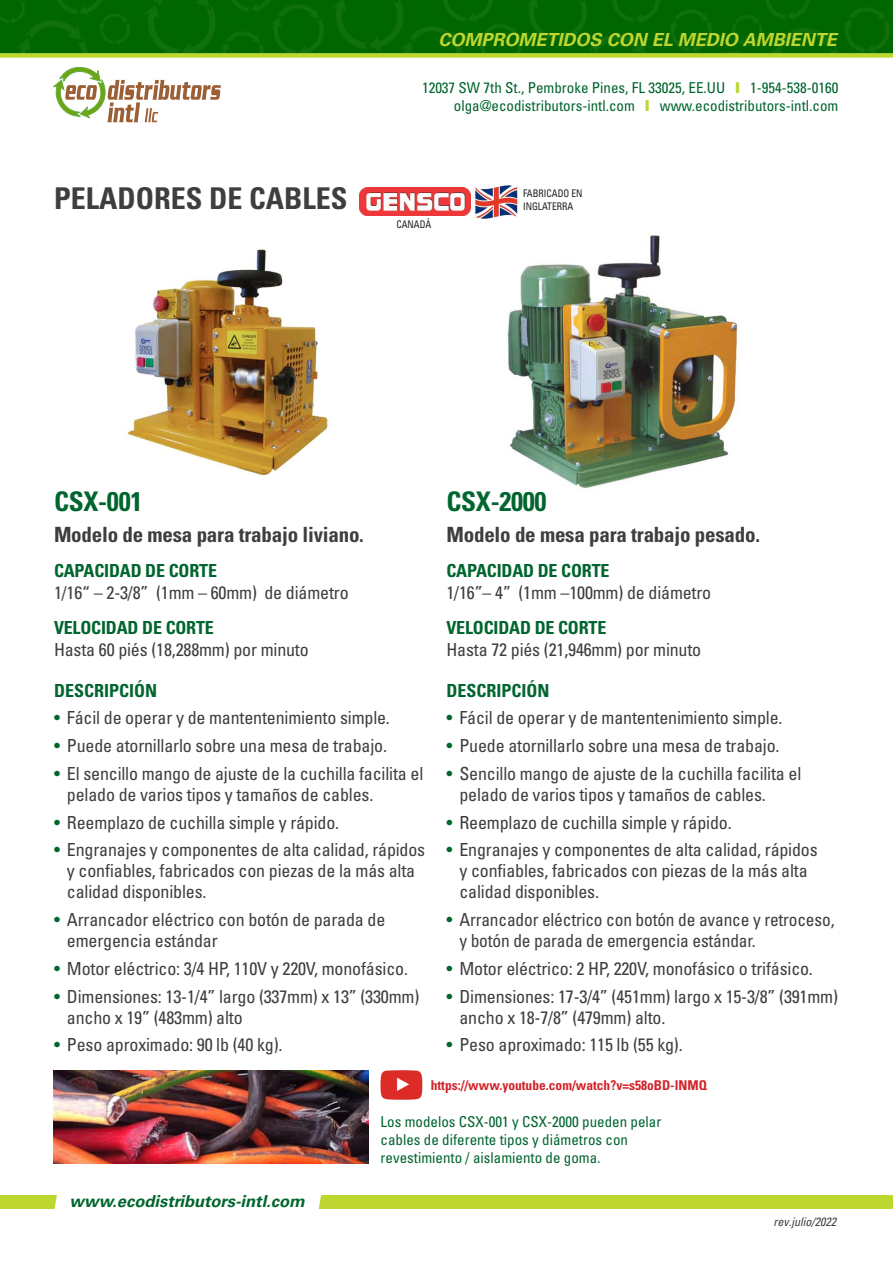
<style>
.page{position:relative;width:893px;height:1263px;background:#fff}
.page>*{position:absolute;margin:0;border:0;box-sizing:border-box;transform-origin:0 0}
.t1{font:700 condensed 30px "Univers LT Std";color:#3e3e3f}
.t2{font:700 condensed 27px "Univers LT Std";letter-spacing:-.01em;color:#00652e}
.t3{font:700 condensed 21px "Univers LT Std";letter-spacing:-.01em;color:#3e3e3f}
.t4{font:condensed 18px/21px "Univers LT Std";letter-spacing:-.01em;color:#3e3e3f}
.t5{font:700 condensed 18px "Univers LT Std";letter-spacing:-.01em;color:#00652e}
.t6{font:italic 700 18px "Univers LT Std";color:#bed630}
.t7{font:italic 700 16.5px "Univers LT Std";color:#00652e}
.t8{font:condensed 15px/18px "Univers LT Std";color:#00652e;text-align:right}
.t9{font:700 condensed 13.5px "Univers LT Std";color:#d1232a}
.t10{font:italic condensed 12px "Univers LT Std";color:#3e3e3f}
.t11{font:condensed 10.5px/13.5px "Univers LT Std";color:#231f20;scale:.91 1}
.s1{font-weight:900;font-stretch:normal;color:#bed630}
.s2{color:#00652e}
</style>
<div class="page">
<div style="left:0;top:1195px;width:893px;height:13px;background:#bed630"></div>
<div style="left:53px;top:1195px;width:270px;height:14px;background:#fff"></div>
<img style="left:0;top:0;width:893px;height:53px">
<div style="left:0;top:53px;width:893px;height:5px;background:#bed630"></div>
<svg style="left:53px;top:67px;width:168px;height:55px"></svg>
<img style="left:127px;top:249px;width:202px;height:227px">
<img style="left:507px;top:235px;width:231px;height:253px">
<img style="left:53px;top:1071px;width:316px;height:92px">
<img style="left:359px;top:188px;width:111px;height:27px">
<img style="left:475px;top:184px;width:43px;height:35px">
<img style="left:381px;top:1070px;width:42px;height:30px">
<p class="t6" style="left:439px;top:29px;width:400px">COMPROMETIDOS CON EL MEDIO AMBIENTE</p>
<p class="t8" style="left:422px;top:78px;width:418px">12037 SW 7th St., Pembroke Pines, FL 33025, EE.UU <span class="s1">I</span> 1-954-538-0160 olga@ecodistributors-intl.com <span class="s1">I</span> www.ecodistributors-intl.com</p>
<p class="t1" style="left:54px;top:180px;width:295px">PELADORES DE CABLES</p>
<p class="t11" style="left:523px;top:186px;width:67px">FABRICADO EN<br>INGLATERRA</p>
<p class="t11" style="left:396px;top:218px;width:40px">CANADÁ</p>
<p class="t2" style="left:54px;top:485px;width:90px">CSX-001</p>
<p class="t3" style="left:54px;top:522px;width:311px">Modelo de mesa para trabajo liviano.</p>
<p class="t5" style="left:54px;top:559px;width:165px">CAPACIDAD DE CORTE</p>
<p class="t4" style="left:54px;top:582px;width:296px">1/16“ – 2-3/8” (1mm – 60mm) de diámetro</p>
<p class="t5" style="left:54px;top:616px;width:161px">VELOCIDAD DE CORTE</p>
<p class="t4" style="left:54px;top:639px;width:256px">Hasta 60 piés (18,288mm) por minuto</p>
<p class="t5" style="left:54px;top:679px;width:105px">DESCRIPCIÓN</p>
<p class="t4" style="left:54px;top:707px;width:337px"><span class="s2">•</span> Fácil de operar y de mantentenimiento simple.</p>
<p class="t4" style="left:54px;top:735px;width:334px"><span class="s2">•</span> Puede atornillarlo sobre una mesa de trabajo.</p>
<p class="t4" style="left:67px;top:763px;width:358px;text-indent:-13px"><span class="s2">•</span> El sencillo mango de ajuste de la cuchilla facilita el pelado de varios tipos y tamaños de cables.</p>
<p class="t4" style="left:54px;top:811px;width:287px"><span class="s2">•</span> Reemplazo de cuchilla simple y rápido.</p>
<p class="t4" style="left:67px;top:839px;width:360px;text-indent:-13px"><span class="s2">•</span> Engranajes y componentes de alta calidad, rápidos y confiables, fabricados con piezas de la más alta calidad disponibles.</p>
<p class="t4" style="left:67px;top:909px;width:320px;text-indent:-13px"><span class="s2">•</span> Arrancador eléctrico con botón de parada de emergencia estándar</p>
<p class="t4" style="left:54px;top:958px;width:355px"><span class="s2">•</span> Motor eléctrico: 3/4 HP, 110V y 220V, monofásico.</p>
<p class="t4" style="left:67px;top:985px;width:354px;text-indent:-13px"><span class="s2">•</span> Dimensiones: 13-1/4” largo (337mm) x 13” (330mm) ancho x 19” (483mm) alto</p>
<p class="t4" style="left:54px;top:1034px;width:230px"><span class="s2">•</span> Peso aproximado: 90 lb (40 kg).</p>
<p class="t2" style="left:446px;top:485px;width:102px">CSX-2000</p>
<p class="t3" style="left:446px;top:522px;width:315px">Modelo de mesa para trabajo pesado.</p>
<p class="t5" style="left:446px;top:559px;width:165px">CAPACIDAD DE CORTE</p>
<p class="t4" style="left:446px;top:582px;width:266px">1/16”– 4” (1mm –100mm) de diámetro</p>
<p class="t5" style="left:446px;top:616px;width:161px">VELOCIDAD DE CORTE</p>
<p class="t4" style="left:446px;top:639px;width:256px">Hasta 72 piés (21,946mm) por minuto</p>
<p class="t5" style="left:446px;top:679px;width:105px">DESCRIPCIÓN</p>
<p class="t4" style="left:446px;top:707px;width:337px"><span class="s2">•</span> Fácil de operar y de mantentenimiento simple.</p>
<p class="t4" style="left:446px;top:735px;width:334px"><span class="s2">•</span> Puede atornillarlo sobre una mesa de trabajo.</p>
<p class="t4" style="left:459px;top:763px;width:343px;text-indent:-13px"><span class="s2">•</span> Sencillo mango de ajuste de la cuchilla facilita el pelado de varios tipos y tamaños de cables.</p>
<p class="t4" style="left:446px;top:811px;width:287px"><span class="s2">•</span> Reemplazo de cuchilla simple y rápido.</p>
<p class="t4" style="left:459px;top:839px;width:360px;text-indent:-13px"><span class="s2">•</span> Engranajes y componentes de alta calidad, rápidos y confiables, fabricados con piezas de la más alta calidad disponibles.</p>
<p class="t4" style="left:459px;top:909px;width:377px;text-indent:-13px"><span class="s2">•</span> Arrancador eléctrico con botón de avance y retroceso, y botón de parada de emergencia estándar.</p>
<p class="t4" style="left:446px;top:958px;width:368px"><span class="s2">•</span> Motor eléctrico: 2 HP, 220V, monofásico o trifásico.</p>
<p class="t4" style="left:459px;top:985px;width:380px;text-indent:-13px"><span class="s2">•</span> Dimensiones: 17-3/4” (451mm) largo x 15-3/8” (391mm) ancho x 18-7/8” (479mm) alto.</p>
<p class="t4" style="left:446px;top:1034px;width:238px"><span class="s2">•</span> Peso aproximado: 115 lb (55 kg).</p>
<p class="t9" style="left:431px;top:1077px;width:278px">https://www.youtube.com/watch?v=s58oBD-lNMQ</p>
<p class="t7" style="left:70px;top:1192px;width:237px">www.ecodistributors-intl.com</p>
<p class="t8" style="left:381px;top:1113px;width:282px;text-align:left">Los modelos CSX-001 y CSX-2000 pueden pelar cables de diferente tipos y diámetros con revestimiento / aislamiento de goma.</p>
<p class="t10" style="left:773px;top:1214px;width:64px">rev.julio/2022</p>
</div>
